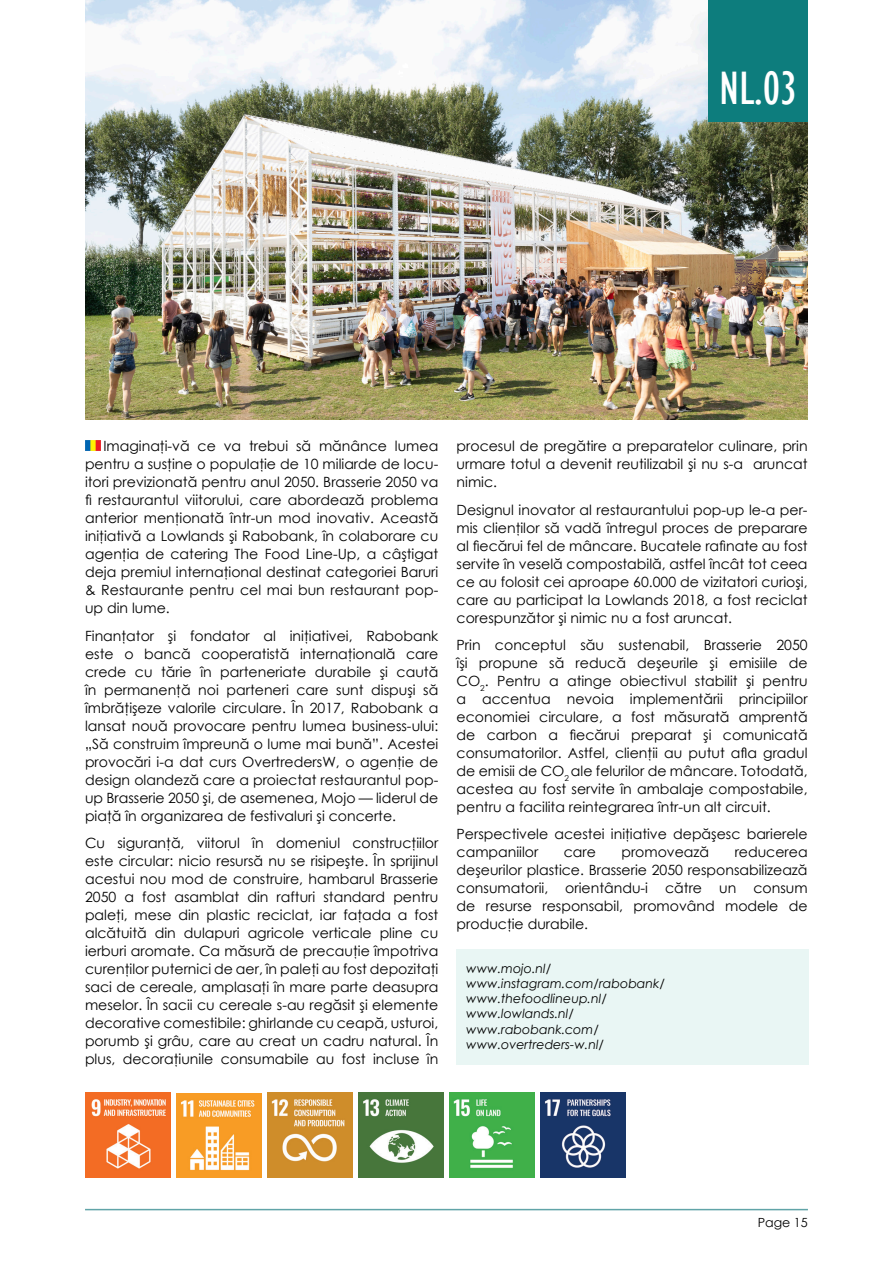
<style>
.page{position:relative;width:893px;height:1263px;background:#fff}
.page>*{position:absolute;margin:0;border:0;box-sizing:border-box;transform-origin:0 0}
.t1{font:condensed 48.15px "Gill Sans";color:#fff}
.Text_NL{font:14.1px/18px "Century Gothic";color:#000;text-align:justify}
.TEXT_CONTACTS{font:italic 12.6px "Century Gothic";color:#000}
.t2{font:12.6px "Century Gothic";color:#000}
</style>
<div class="page">
<hr style="left:85px;top:1209px;width:723px;height:1px;background:#61a4a8">
<img style="left:85px;top:0;width:723px;height:419px">
<div style="left:708px;top:0;width:100px;height:121px;background:#0d7d7d"></div>
<div style="left:456px;top:949px;width:352px;height:115px;background:#e9f6f4"></div>
<img style="left:541px;top:1093px;width:85px;height:85px">
<img style="left:85px;top:441px;width:15px;height:9px">
<img style="left:176px;top:1093px;width:85px;height:85px">
<img style="left:358px;top:1093px;width:85px;height:85px">
<img style="left:267px;top:1093px;width:85px;height:85px">
<img style="left:449px;top:1093px;width:85px;height:85px">
<img style="left:85px;top:1093px;width:85px;height:85px">
<p class="t1" style="left:719px;top:60px;width:80px">NL.03</p>
<p class="Text_NL" style="left:85px;top:437px;width:355px;text-indent:18px">Imaginaţi-vă ce va trebui să mănânce lumea pentru a susţine o populaţie de 10 miliarde de locu&shy;itori previzionată pentru anul 2050. Brasserie 2050 va fi restaurantul viitorului, care abordează problema anterior menţionată într-un mod inovativ. Această iniţiativă a Lowlands şi Rabobank, în colaborare cu agenţia de catering The Food Line-Up, a câştigat deja premiul internaţional destinat categoriei Baruri &amp; Restaurante pentru cel mai bun restaurant pop&shy;up din lume.</p>
<p class="Text_NL" style="left:85px;top:626px;width:355px">Finanţator şi fondator al iniţiativei, Rabobank este o bancă cooperatistă internaţională care crede cu tărie în parteneriate durabile şi caută în permanenţă noi parteneri care sunt dispuşi să îmbrăţişeze valorile circulare. În 2017, Rabobank a lansat nouă provocare pentru lumea business-ului: „Să construim împreună o lume mai bună”. Acestei provocări i-a dat curs OvertredersW, o agenţie de design olandeză care a proiectat restaurantul pop&shy;up Brasserie 2050 şi, de asemenea, Mojo — liderul de piaţă în organizarea de festivaluri şi concerte.</p>
<p class="Text_NL" style="left:85px;top:834px;width:355px">Cu siguranţă, viitorul în domeniul construcţiilor este circular: nicio resursă nu se risipeşte. În sprijinul acestui nou mod de construire, hambarul Brasserie 2050 a fost asamblat din rafturi standard pentru paleţi, mese din plastic reciclat, iar faţada a fost alcătuită din dulapuri agricole verticale pline cu ierburi aromate. Ca măsură de precauţie împotriva curenţilor puternici de aer, în paleţi au fost depozitaţi saci de cereale, amplasaţi în mare parte deasupra meselor. În sacii cu cereale s-au regăsit şi elemente decorative comestibile: ghirlande cu ceapă, usturoi, porumb şi grâu, care au creat un cadru natural. În plus, decoraţiunile consumabile au fost incluse în</p>
<p class="Text_NL" style="left:457px;top:437px;width:353px">procesul de pregătire a preparatelor culinare, prin urmare totul a devenit reutilizabil şi nu s-a aruncat nimic.</p>
<p class="Text_NL" style="left:457px;top:500px;width:353px">Designul inovator al restaurantului pop-up le-a per&shy;mis clienţilor să vadă întregul proces de preparare al fiecărui fel de mâncare. Bucatele rafinate au fost servite în veselă compostabilă, astfel încât tot ceea ce au folosit cei aproape 60.000 de vizitatori curioşi, care au participat la Lowlands 2018, a fost reciclat corespunzător şi nimic nu a fost aruncat.</p>
<p class="Text_NL" style="left:457px;top:636px;width:353px">Prin conceptul său sustenabil, Brasserie 2050 îşi propune să reducă deşeurile şi emisiile de CO<sub>2</sub>. Pentru a atinge obiectivul stabilit şi pentru a accentua nevoia implementării principiilor economiei circulare, a fost măsurată amprentă de carbon a fiecărui preparat şi comunicată consumatorilor. Astfel, clienţii au putut afla gradul de emisii de CO<sub>2</sub> ale felurilor de mâncare. Totodată, acestea au fost servite în ambalaje compostabile, pentru a facilita reintegrarea într-un alt circuit.</p>
<p class="Text_NL" style="left:457px;top:825px;width:352px">Perspectivele acestei iniţiative depăşesc barierele campaniilor</p>
<p class="Text_NL" style="left:564px;top:843px;width:34px">care</p>
<p class="Text_NL" style="left:621px;top:843px;width:89px">promovează</p>
<p class="Text_NL" style="left:457px;top:843px;width:353px;text-indent:278px">reducerea deşeurilor plastice. Brasserie 2050 responsabilizează consumatorii, orientându-i către un consum de resurse responsabil, promovând modele de producţie durabile.</p>
<p class="TEXT_CONTACTS" style="left:466px;top:960px;width:86px">www.mojo.nl/</p>
<p class="TEXT_CONTACTS" style="left:466px;top:975px;width:200px">www.instagram.com/rabobank/</p>
<p class="TEXT_CONTACTS" style="left:466px;top:990px;width:142px">www.thefoodlineup.nl/</p>
<p class="TEXT_CONTACTS" style="left:466px;top:1005px;width:109px">www.lowlands.nl/</p>
<p class="TEXT_CONTACTS" style="left:466px;top:1020px;width:134px">www.rabobank.com/</p>
<p class="TEXT_CONTACTS" style="left:466px;top:1035px;width:139px">www.overtreders-w.nl/</p>
<p class="t2" style="left:758px;top:1214px;width:52px">Page 15</p>
</div>
